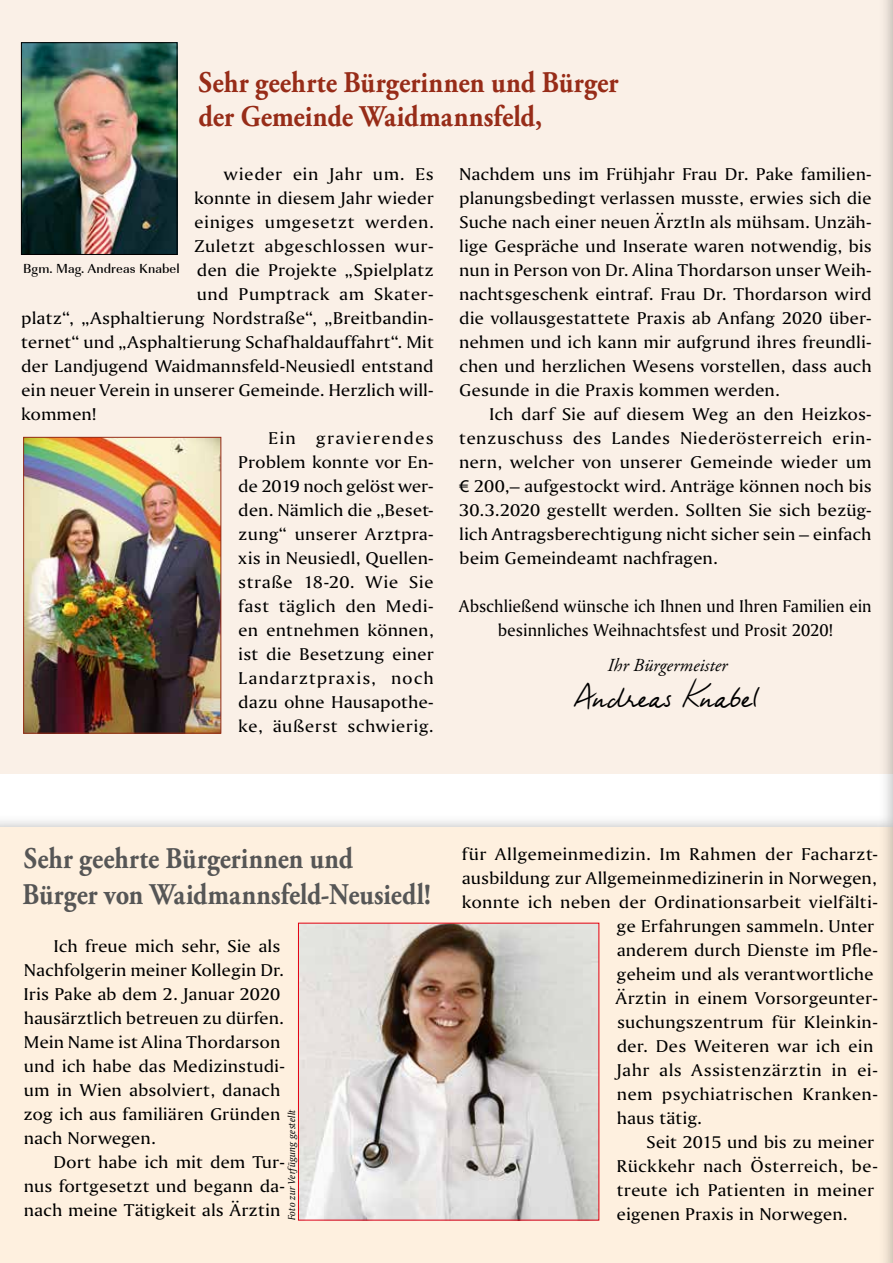
<style>
.page{position:relative;width:893px;height:1263px;background:#fff}
.page>*{position:absolute;margin:0;border:0;box-sizing:border-box;transform-origin:0 0}
.t1{font:31.5px "Fabio Handwriting";letter-spacing:.025em;color:#000}
.t2{font:700 30px/36px "Adobe Garamond Pro";letter-spacing:.005em;color:#565656;scale:.88 1}
.t3{font:700 30px/33.9px "Adobe Garamond Pro";color:#972c18;scale:.9 1}
.t4{font:italic 18.3px "Adobe Garamond Pro";letter-spacing:.005em;color:#000}
.t5{font:18px/24px "Amerigo BT Roman A";color:#000;text-align:justify;scale:1.1 1}
.t6{font:18px "Amerigo BT Roman A";letter-spacing:.02em;color:#000;scale:1.1 1}
.t7{font:18px/24px "Amerigo BT Roman A";color:#000;text-align:center}
.t8{font:18px "Amerigo BT Roman A";letter-spacing:.025em;color:#000;scale:1.1 1}
.t9{font:18px "Amerigo BT Roman A";letter-spacing:.045em;color:#000;scale:1.1 1}
.t10{font:18px "Amerigo BT Roman A";letter-spacing:.03em;color:#000;scale:1.1 1}
.t11{font:18px "Amerigo BT Roman A";letter-spacing:.06em;color:#000;scale:1.1 1}
.t12{font:500 13.5px "URW Imperial T";letter-spacing:.01em;color:#000}
.t13{font:10.5px "Amerigo BT Italic A";letter-spacing:.015em;color:#000}
.s1{font-family:"Myriad Pro"}
</style>
<div class="page">
<div style="left:0;top:813px;width:893px;height:450px;background:#000;opacity:.3"></div>
<div style="left:0;top:827px;width:893px;height:436px;background:#fef0df"></div>
<div style="left:0;top:0;width:893px;height:774px;background:#faf0e7"></div>
<div style="left:879px;top:0;width:14px;height:1263px;background:#000;opacity:.3"></div>
<hr style="left:892px;top:0;width:1px;height:1263px;background:#fef0df">
<img style="left:23px;top:45px;width:152px;height:208px">
<div style="left:21px;top:43px;width:156px;height:212px;border:1px solid #000"></div>
<img style="left:300px;top:925px;width:297px;height:293px">
<img style="left:25px;top:439px;width:194px;height:292px">
<div style="left:23px;top:437px;width:198px;height:296px;border:1px solid #972c18"></div>
<h2 class="t3" style="left:198px;top:66px;width:468px">Sehr geehrte Bürgerinnen und Bürger der Gemeinde Waidmannsfeld,</h2>
<p class="t6" style="left:224px;top:163px;width:192px">wieder ein Jahr um. Es</p>
<p class="t5" style="left:194px;top:185px;width:219px">konnte in diesem Jahr wieder</p>
<p class="t8" style="left:194px;top:211px;width:219px">einiges umgesetzt werden.</p>
<p class="t6" style="left:194px;top:235px;width:219px">Zuletzt abgeschlossen wur-</p>
<p class="t5" style="left:197px;top:257px;width:217px">den die Projekte „Spielplatz</p>
<p class="t6" style="left:197px;top:283px;width:217px">und Pumptrack am Skater-</p>
<p class="t5" style="left:21px;top:305px;width:376px">platz“, „Asphaltierung Nordstraße“, „Breitbandin-</p>
<p class="t5" style="left:21px;top:329px;width:376px">ternet“ und „Asphaltierung Schafhaldauffahrt“. Mit</p>
<p class="t5" style="left:21px;top:353px;width:376px">der Landjugend Waidmannsfeld-Neusiedl entstand</p>
<p class="t5" style="left:21px;top:377px;width:376px">ein neuer Verein in unserer Gemeinde. Herzlich will-</p>
<p class="t5" style="left:21px;top:401px;width:70px">kommen!</p>
<p class="t11" style="left:268px;top:427px;width:152px">Ein gravierendes</p>
<p class="t5" style="left:238px;top:449px;width:179px">Problem konnte vor En-</p>
<p class="t5" style="left:238px;top:473px;width:179px">de 2019 noch gelöst wer-</p>
<p class="t5" style="left:238px;top:497px;width:179px">den. Nämlich die „Beset-</p>
<p class="t5" style="left:238px;top:521px;width:179px">zung“ unserer Arztpra-</p>
<p class="t5" style="left:238px;top:545px;width:179px">xis in Neusiedl, Quellen-</p>
<p class="t10" style="left:238px;top:571px;width:179px">straße 18-20. Wie Sie</p>
<p class="t6" style="left:238px;top:595px;width:179px">fast täglich den Medi-</p>
<p class="t5" style="left:238px;top:617px;width:179px">en entnehmen können,</p>
<p class="t5" style="left:238px;top:641px;width:179px">ist die Besetzung einer</p>
<p class="t9" style="left:238px;top:667px;width:179px">Landarztpraxis, noch</p>
<p class="t5" style="left:238px;top:689px;width:179px">dazu ohne Hausapothe-</p>
<p class="t6" style="left:238px;top:715px;width:179px">ke, äußerst schwierig.</p>
<p class="t12" style="left:23px;top:260px;width:158px">Bgm. Mag. Andreas Knabel</p>
<p class="t5" style="left:459px;top:161px;width:376px">Nachdem uns im Frühjahr Frau Dr. Pake familien&shy;planungsbedingt verlassen musste, erwies sich die Suche nach einer neuen ÄrztIn als mühsam. Unzäh&shy;lige Gespräche und Inserate waren notwendig, bis nun in Person von Dr. Alina Thordarson unser Weih&shy;nachtsgeschenk eintraf. Frau Dr. Thordarson wird die vollausgestattete Praxis ab Anfang 2020 über&shy;nehmen und ich kann mir aufgrund ihres freundli&shy;chen und herzlichen Wesens vorstellen, dass auch Gesunde in die Praxis kommen werden.</p>
<p class="t5" style="left:459px;top:401px;width:376px;text-indent:30px">Ich darf Sie auf diesem Weg an den Heizkos&shy;tenzuschuss des Landes Niederösterreich erin&shy;nern, welcher von unserer Gemeinde wieder um <span class="s1">€</span> 200,– aufgestockt wird. Anträge können noch bis 30.3.2020 gestellt werden. Sollten Sie sich bezüg&shy;lich Antragsberechtigung nicht sicher sein – einfach beim Gemeindeamt nachfragen.</p>
<p class="t7" style="left:459px;top:593px;width:414px">Abschließend wünsche ich Ihnen und Ihren Familien ein besinnliches Weihnachtsfest und Prosit 2020!</p>
<p class="t4" style="left:608px;top:655px;width:121px">Ihr Bürgermeister</p>
<h1 class="t1" style="left:574px;top:678px;width:184px">Andreas Knabel</h1>
<h2 class="t2" style="left:23px;top:841px;width:466px">Sehr geehrte Bürgerinnen und<br>Bürger von Waidmannsfeld-Neusiedl!</h2>
<p class="t5" style="left:23px;top:933px;width:239px;text-align:left;text-indent:30px">Ich freue mich sehr, Sie als<br>Nachfolgerin meiner Kollegin Dr.<br>Iris Pake ab dem 2. Januar 2020 hausärztlich betreuen zu dürfen.<br>Mein Name ist Alina Thordarson und ich habe das Medizinstudi&shy;um in Wien absolviert, danach zog ich aus familiären Gründen nach Norwegen.</p>
<p class="t5" style="left:24px;top:1149px;width:239px;text-indent:30px">Dort habe ich mit dem Tur&shy;nus fortgesetzt und begann da&shy;nach meine Tätigkeit als Ärztin</p>
<p class="t13" style="left:285px;top:1220px;width:113px;rotate:-90deg">Foto zur Verfügung gestellt</p>
<p class="t5" style="left:462px;top:842px;width:380px">für Allgemeinmedizin. Im Rahmen der Facharzt-</p>
<p class="t5" style="left:462px;top:866px;width:379px">ausbildung zur Allgemeinmedizinerin in Norwegen,</p>
<p class="t5" style="left:462px;top:890px;width:380px">konnte ich neben der Ordinationsarbeit vielfälti-</p>
<p class="t5" style="left:617px;top:914px;width:236px">ge Erfahrungen sammeln. Unter</p>
<p class="t5" style="left:617px;top:938px;width:239px">anderem durch Dienste im Pfle-</p>
<p class="t5" style="left:617px;top:962px;width:235px">geheim und als verantwortliche</p>
<p class="t5" style="left:616px;top:986px;width:240px">Ärztin in einem Vorsorgeunter-</p>
<p class="t5" style="left:617px;top:1010px;width:239px">suchungszentrum für Kleinkin-</p>
<p class="t5" style="left:617px;top:1034px;width:235px">der. Des Weiteren war ich ein</p>
<p class="t8" style="left:616px;top:1059px;width:239px">Jahr als Assistenzärztin in ei-</p>
<p class="t5" style="left:617px;top:1082px;width:239px">nem psychiatrischen Kranken-</p>
<p class="t5" style="left:617px;top:1106px;width:79px">haus tätig.</p>
<p class="t5" style="left:646px;top:1130px;width:209px">Seit 2015 und bis zu meiner</p>
<p class="t5" style="left:617px;top:1154px;width:239px">Rückkehr nach Österreich, be-</p>
<p class="t5" style="left:617px;top:1178px;width:235px">treute ich Patienten in meiner</p>
<p class="t5" style="left:617px;top:1202px;width:212px">eigenen Praxis in Norwegen.</p>
</div>
